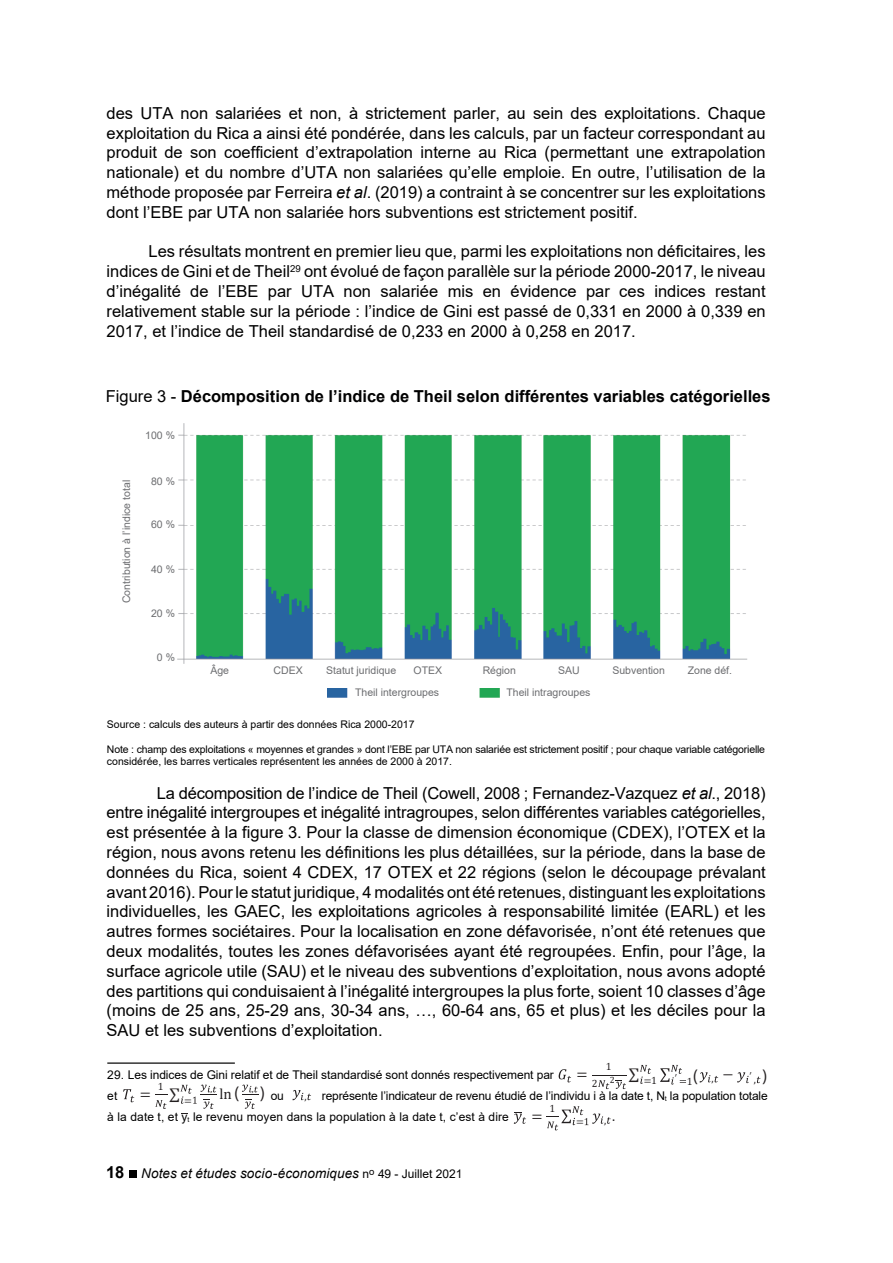
<style>
.page{position:relative;width:893px;height:1263px;background:#fff}
.page>*{position:absolute;margin:0;border:0;box-sizing:border-box;transform-origin:0 0}
.t1{font:18px "Myriad Pro";color:#231f20}
.t2{font:16.5px/19.8px "Arial";color:#000001;text-align:justify}
.t3{font:700 16.5px "Arial";color:#000001}
.t4{font:15px "Cambria Math";color:#231f20}
.t5{font:italic 13.5px "Arial";letter-spacing:.005em;color:#000001}
.t6{font:12px/21px "Arial";letter-spacing:-.005em;color:#000001}
.t7{font:10.5px/12.6px "Arial";letter-spacing:-.015em;color:#000001}
.t8{font:10.5px "Arial";color:#6c6d70}
.t9{font:10.5px/16.4px "Cambria Math";color:#231f20}
.t10{font:9px "Cambria Math";color:#231f20}
.s1{font-style:italic}
.s2{font-weight:400}
.s3{font-weight:700;font-style:normal;font-size:16.5px}
.s4{font-style:normal;font-size:12px}
</style>
<div class="page">
<hr style="left:107px;top:1062px;width:128px;height:2px;background:#000001">
<svg style="left:559px;top:1069px;width:12px;height:13px"></svg>
<svg style="left:598px;top:1080px;width:11px;height:9px"></svg>
<hr style="left:592px;top:1074px;width:34px;height:1px;background:#231f20">
<svg style="left:700px;top:1072px;width:18px;height:10px"></svg>
<svg style="left:737px;top:1072px;width:12px;height:11px"></svg>
<svg style="left:660px;top:1065px;width:26px;height:19px"></svg>
<svg style="left:640px;top:1065px;width:11px;height:19px"></svg>
<svg style="left:616px;top:1080px;width:10px;height:9px"></svg>
<svg style="left:123px;top:1089px;width:11px;height:13px"></svg>
<svg style="left:155px;top:1094px;width:12px;height:15px"></svg>
<svg style="left:292px;top:1090px;width:19px;height:10px"></svg>
<svg style="left:181px;top:1084px;width:36px;height:30px"></svg>
<svg style="left:547px;top:1106px;width:64px;height:24px"></svg>
<svg style="left:514px;top:1112px;width:12px;height:12px"></svg>
<img style="left:328px;top:688px;width:171px;height:9px">
<img style="left:177px;top:423px;width:571px;height:240px">
<div style="left:129px;top:1170px;width:8px;height:8px;background:#000001"></div>
<svg style="left:757px;top:1076px;width:4px;height:8px"></svg>
<svg style="left:242px;top:1084px;width:17px;height:25px"></svg>
<p class="t2" style="left:107px;top:103px;width:661px">des UTA non salariées et non, à strictement parler, au sein des exploitations. Chaque exploitation du Rica a ainsi été pondérée, dans les calculs, par un facteur correspondant au produit de son coefficient d’extrapolation interne au Rica (permettant une extrapolation nationale) et du nombre d’UTA non salariées qu’elle emploie. En outre, l’utilisation de la méthode proposée par Ferreira <span class="s1">et al</span>. (2019) a contraint à se concentrer sur les exploitations dont l’EBE par UTA non salariée hors subventions est strictement positif.</p>
<p class="t2" style="left:107px;top:242px;width:661px;text-indent:42px">Les résultats montrent en premier lieu que, parmi les exploitations non déficitaires, les indices de Gini et de Theil<sup>29</sup> ont évolué de façon parallèle sur la période 2000-2017, le niveau d’inégalité de l’EBE par UTA non salariée mis en évidence par ces indices restant relativement stable sur la période : l’indice de Gini est passé de 0,331 en 2000 à 0,339 en 2017, et l’indice de Theil standardisé de 0,233 en 2000 à 0,258 en 2017.</p>
<p class="t3" style="left:106px;top:384px;width:666px"><span class="s2">Figure 3 -</span> Décomposition de l’indice de Theil selon différentes variables catégorielles</p>
<p class="t8" style="left:119px;top:603px;width:125px;rotate:-90deg">Contribution à l’indice total</p>
<p class="t8" style="left:145px;top:428px;width:31px">100 %</p>
<p class="t8" style="left:151px;top:474px;width:25px">80 %</p>
<p class="t8" style="left:151px;top:517px;width:25px">60 %</p>
<p class="t8" style="left:151px;top:562px;width:25px">40 %</p>
<p class="t8" style="left:151px;top:606px;width:25px">20 %</p>
<p class="t8" style="left:157px;top:650px;width:20px">0 %</p>
<p class="t8" style="left:210px;top:663px;width:20px">Âge</p>
<p class="t8" style="left:274px;top:663px;width:31px">CDEX</p>
<p class="t8" style="left:326px;top:663px;width:72px">Statut juridique</p>
<p class="t8" style="left:414px;top:663px;width:30px">OTEX</p>
<p class="t8" style="left:483px;top:663px;width:35px">Région</p>
<p class="t8" style="left:558px;top:663px;width:23px">SAU</p>
<p class="t8" style="left:612px;top:663px;width:54px">Subvention</p>
<p class="t8" style="left:688px;top:663px;width:46px">Zone déf.</p>
<p class="t8" style="left:355px;top:685px;width:86px">Theil intergroupes</p>
<p class="t8" style="left:506px;top:685px;width:86px">Theil intragroupes</p>
<p class="t7" style="left:107px;top:717px;width:309px">Source : calculs des auteurs à partir des données Rica 2000-2017</p>
<p class="t7" style="left:107px;top:743px;width:660px">Note : champ des exploitations « moyennes et grandes » dont l’EBE par UTA non salariée est strictement positif ; pour chaque variable catégorielle considérée, les barres verticales représentent les années de 2000 à 2017.</p>
<p class="t2" style="left:107px;top:783px;width:661px;text-indent:50px">La décomposition de l’indice de Theil (Cowell, 2008 ; Fernandez-Vazquez <span class="s1">et al</span>., 2018) entre inégalité intergroupes et inégalité intragroupes, selon différentes variables catégorielles, est présentée à la figure 3. Pour la classe de dimension économique (CDEX), l’OTEX et la région, nous avons retenu les définitions les plus détaillées, sur la période, dans la base de données du Rica, soient 4 CDEX, 17 OTEX et 22 régions (selon le découpage prévalant avant 2016). Pour le statut juridique, 4 modalités ont été retenues, distinguant les exploitations individuelles, les GAEC, les exploitations agricoles à responsabilité limitée (EARL) et les autres formes sociétaires. Pour la localisation en zone défavorisée, n’ont été retenues que deux modalités, toutes les zones défavorisées ayant été regroupées. Enfin, pour l’âge, la surface agricole utile (SAU) et le niveau des subventions d’exploitation, nous avons adopté des partitions qui conduisaient à l’inégalité intergroupes la plus forte, soient 10 classes d’âge (moins de 25 ans, 25-29 ans, 30-34 ans, …, 60-64 ans, 65 et plus) et les déciles pour la SAU et les subventions d’exploitation.</p>
<p class="t4" style="left:576px;top:1065px;width:13px">=</p>
<p class="t9" style="left:592px;top:1059px;width:49px;text-indent:14px">1<br>2<sup>2</sup><sup>∑</sup></p>
<p class="t9" style="left:712px;top:1071px;width:46px">,<sup>−</sup> <sup>′</sup>,</p>
<p class="t9" style="left:644px;top:1072px;width:15px">=1</p>
<p class="t9" style="left:687px;top:1073px;width:13px">1<sup>(</sup></p>
<p class="t6" style="left:107px;top:1064px;width:448px">29. Les indices de Gini relatif et de Theil standardisé sont donnés respectivement par et</p>
<p class="t10" style="left:675px;top:1073px;width:4px">′</p>
<p class="t9" style="left:158px;top:1078px;width:7px">1</p>
<p class="t1" style="left:234px;top:1082px;width:7px">(</p>
<p class="t4" style="left:170px;top:1085px;width:12px">∑</p>
<p class="t10" style="left:210px;top:1084px;width:3px">,</p>
<p class="t4" style="left:219px;top:1085px;width:14px">ln</p>
<p class="t10" style="left:252px;top:1084px;width:3px">,</p>
<p class="t9" style="left:184px;top:1092px;width:9px">=</p>
<p class="t6" style="left:107px;top:1085px;width:662px;text-indent:215px">représente l’indicateur de revenu étudié de l’individu i à la date t, N<sub>t</sub> la population totale à la date t, et y<sub>t</sub> le revenu moyen dans la population à la date t, c’est à dire</p>
<p class="t4" style="left:140px;top:1085px;width:13px">=</p>
<p class="t6" style="left:271px;top:1085px;width:15px">ou</p>
<p class="t9" style="left:304px;top:1088px;width:4px">,</p>
<p class="t9" style="left:550px;top:1100px;width:7px">1</p>
<p class="t4" style="left:531px;top:1107px;width:13px">=</p>
<p class="t9" style="left:576px;top:1113px;width:9px">=</p>
<p class="t9" style="left:604px;top:1112px;width:13px">, <sup>.</sup></p>
<p class="t5" style="left:106px;top:1164px;width:358px"><span class="s3">18</span> Notes et études socio-économiques <span class="s4">n</span><sup>o</sup> <span class="s4">49 - Juillet 2021</span></p>
</div>
